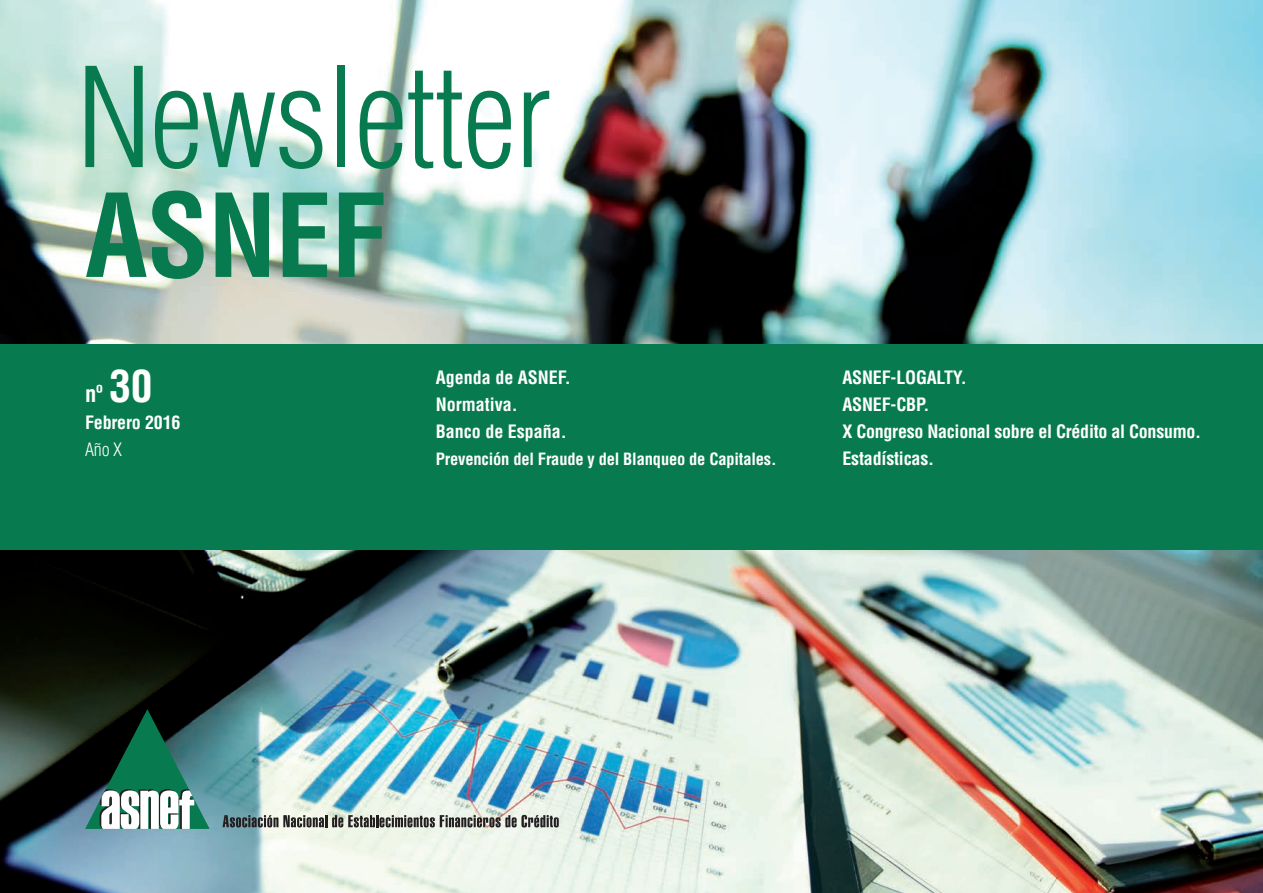
<style>
.page{position:relative;width:1263px;height:893px;background:#fff}
.page>*{position:absolute;margin:0;border:0;box-sizing:border-box;transform-origin:0 0}
.t1{font:300 condensed 135px "Helvetica LT Std";letter-spacing:-.01em;color:#077b4f}
.t2{font:700 condensed 112.5px "Helvetica LT Std";letter-spacing:-.01em;color:#077b4f}
.t3{font:700 condensed 22.5px "Helvetica LT Std";color:#fff}
.t4{font:700 condensed 18px/27px "Helvetica LT Std";letter-spacing:-.01em;color:#fff}
.t5{font:300 condensed 18px "Helvetica LT Std";color:#fff}
.t6{font:700 condensed 16.5px "Helvetica LT Std";letter-spacing:-.01em;color:#fff}
.s1{font-size:43.5px}
</style>
<div class="page">
<img style="left:0;top:0;width:1263px;height:893px">
<div style="left:0;top:344px;width:1263px;height:205px;background:#077b4f"></div>
<svg style="left:223px;top:815px;width:336px;height:12px"></svg>
<svg style="left:85px;top:709px;width:125px;height:120px"></svg>
<h1 class="t1" style="left:77px;top:34px;width:477px">Newsletter</h1>
<h2 class="t2" style="left:85px;top:165px;width:303px">ASNEF</h2>
<p class="t3" style="left:85px;top:380px;width:69px">nº <span class="s1">30</span></p>
<p class="t4" style="left:85px;top:409px;width:97px">Febrero 2016</p>
<p class="t5" style="left:85px;top:439px;width:39px">Año X</p>
<p class="t4" style="left:436px;top:364px;width:137px">Agenda de ASNEF.<br>Normativa.<br>Banco de España.</p>
<p class="t6" style="left:436px;top:449px;width:342px">Prevención del Fraude y del Blanqueo de Capitales.</p>
<p class="t4" style="left:842px;top:364px;width:360px">ASNEF-LOGALTY.<br>ASNEF-CBP.<br>X Congreso Nacional sobre el Crédito al Consumo.<br>Estadísticas.</p>
</div>
